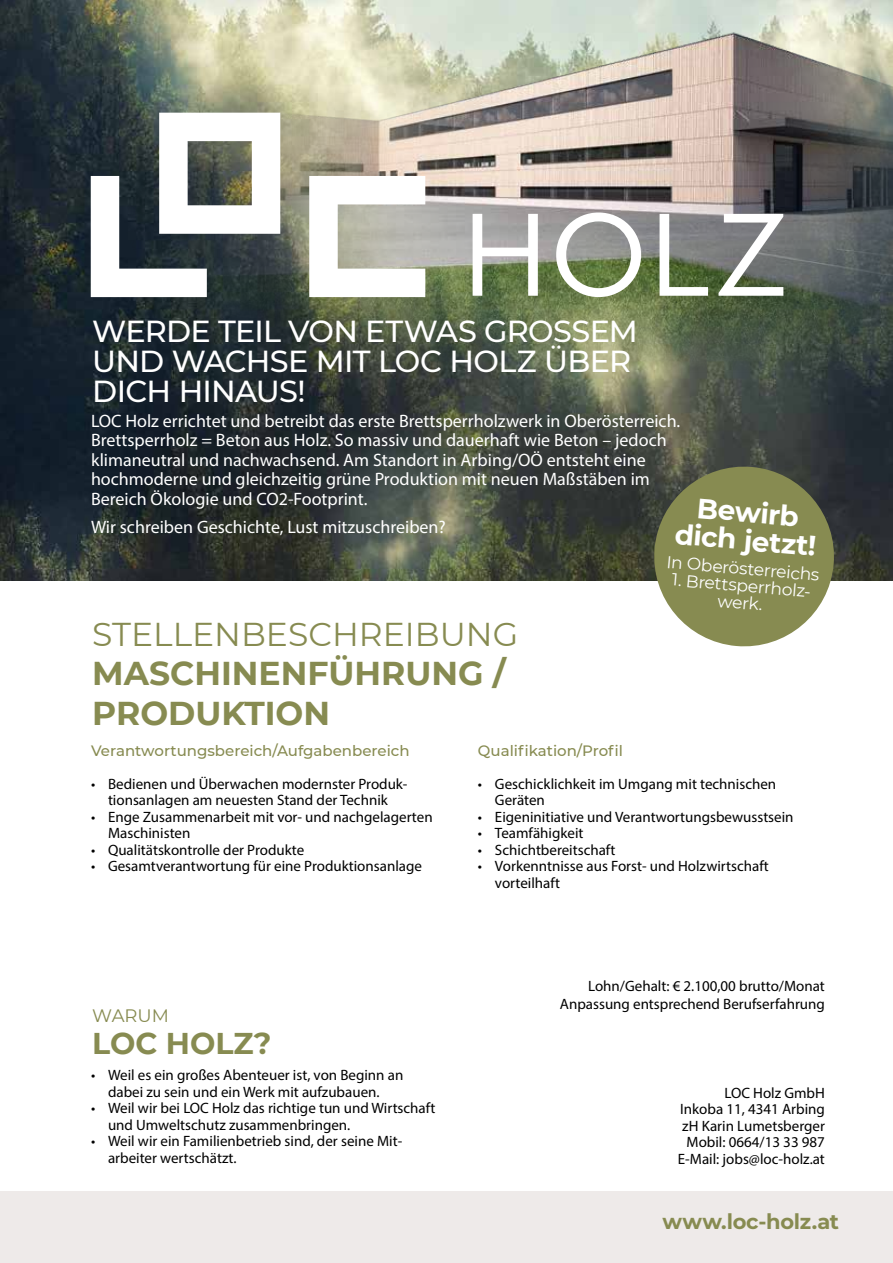
<style>
.page{position:relative;width:893px;height:1263px;background:#fff}
.page>*{position:absolute;margin:0;border:0;box-sizing:border-box;transform-origin:0 0}
.t1{font:700 33px/39.6px "Montserrat";color:#878b51}
.t2{font:33px "Montserrat";color:#878b51}
.t3{font:500 30.3px/30.3px "Montserrat";letter-spacing:-.025em;color:#fff}
.t4{font:700 30px "Montserrat";color:#878b51}
.t5{font:700 27.9px/27.9px "Montserrat";color:#fff;text-align:center}
.t6{font:700 21px "Montserrat";letter-spacing:-.015em;color:#878b51}
.t7{font:18px/19.5px "Myriad Pro";color:#fff}
.t8{font:18px "Montserrat";color:#878b51}
.t9{font:17.1px/17.1px "Montserrat";color:#fff;text-align:center}
.t10{font:15px/16.5px "Myriad Pro";color:#000}
.t11{font:500 15px "Montserrat";color:#878b51}
</style>
<div class="page">
<img style="left:0;top:0;width:893px;height:580px">
<img style="left:51px;top:0;width:842px;height:409px">
<svg style="left:91px;top:113px;width:189px;height:184px"></svg>
<svg style="left:309px;top:176px;width:116px;height:121px"></svg>
<svg style="left:473px;top:212px;width:310px;height:85px"></svg>
<div style="left:0;top:1191px;width:893px;height:72px;background:#eeeae9"></div>
<svg style="left:650px;top:463px;width:188px;height:184px;background:#898d62"></svg>
<h2 class="t3" style="left:92px;top:314px;width:547px">WERDE TEIL VON ETWAS GROSSEM<br>UND WACHSE MIT LOC HOLZ ÜBER<br>DICH HINAUS!</h2>
<p class="t7" style="left:91px;top:411px;width:591px">LOC Holz errichtet und betreibt das erste Brettsperrholzwerk in Oberösterreich.<br>Brettsperrholz = Beton aus Holz. So massiv und dauerhaft wie Beton – jedoch klimaneutral und nachwachsend. Am Standort in Arbing/OÖ entsteht eine hochmoderne und gleichzeitig grüne Produktion mit neuen Maßstäben im Bereich Ökologie und CO2-Footprint.</p>
<p class="t7" style="left:91px;top:517px;width:356px">Wir schreiben Geschichte, Lust mitzuschreiben?</p>
<h3 class="t5" style="left:679px;top:491px;width:143px;rotate:5deg">Bewirb dich jetzt!</h3>
<p class="t9" style="left:667px;top:552px;width:155px;rotate:5deg">In Oberösterreichs</p>
<p class="t9" style="left:673px;top:570px;width:143px;rotate:5deg">1. Brettsperrholz&shy;werk.</p>
<h1 class="t2" style="left:92px;top:611px;width:427px">STELLENBESCHREIBUNG</h1>
<h1 class="t1" style="left:92px;top:652px;width:415px">MASCHINENFÜHRUNG /<br>PRODUKTION</h1>
<p class="t11" style="left:91px;top:740px;width:320px">Verantwortungsbereich/Aufgabenbereich</p>
<p class="t10" style="left:91px;top:775px;width:318px;text-align:center">• Bedienen und Überwachen modernster Produk&shy;tionsanlagen am neuesten Stand der Technik</p>
<p class="t10" style="left:108px;top:808px;width:326px;text-indent:-17px">• Enge Zusammenarbeit mit vor- und nachgelagerten<br>Maschinisten</p>
<p class="t10" style="left:91px;top:841px;width:215px">• Qualitätskontrolle der Produkte</p>
<p class="t10" style="left:91px;top:858px;width:332px">• Gesamtverantwortung für eine Produktionsanlage</p>
<p class="t8" style="left:92px;top:1003px;width:78px">WARUM</p>
<h3 class="t4" style="left:92px;top:1021px;width:181px">LOC HOLZ?</h3>
<p class="t10" style="left:91px;top:1066px;width:314px;text-align:center">• Weil es ein großes Abenteuer ist, von Beginn an dabei zu sein und ein Werk mit aufzubauen.</p>
<p class="t10" style="left:108px;top:1099px;width:329px;text-indent:-17px">• Weil wir bei LOC Holz das richtige tun und Wirtschaft und Umweltschutz zusammenbringen.</p>
<p class="t10" style="left:108px;top:1132px;width:296px;text-indent:-17px">• Weil wir ein Familienbetrieb sind, der seine Mit&shy;arbeiter wertschätzt.</p>
<p class="t11" style="left:478px;top:740px;width:147px">Qualifikation/Profil</p>
<p class="t10" style="left:495px;top:775px;width:283px;text-indent:-17px">• Geschicklichkeit im Umgang mit technischen<br>Geräten</p>
<p class="t10" style="left:478px;top:808px;width:317px">• Eigeninitiative und Verantwortungsbewusstsein</p>
<p class="t10" style="left:478px;top:825px;width:107px">• Teamfähigkeit</p>
<p class="t10" style="left:478px;top:841px;width:139px">• Schichtbereitschaft</p>
<p class="t10" style="left:495px;top:858px;width:275px;text-indent:-17px">• Vorkenntnisse aus Forst- und Holzwirtschaft vorteilhaft</p>
<p class="t10" style="left:560px;top:976px;width:267px;line-height:18px;text-align:right">Lohn/Gehalt: € 2.100,00 brutto/Monat<br>Anpassung entsprechend Berufserfahrung</p>
<p class="t10" style="left:678px;top:1084px;width:149px;text-align:right">LOC Holz GmbH<br>Inkoba 11, 4341 Arbing zH Karin Lumetsberger<br>Mobil: 0664/13 33 987<br>E-Mail: jobs@loc-holz.at</p>
<h3 class="t6" style="left:662px;top:1207px;width:178px">www.loc-holz.at</h3>
</div>
